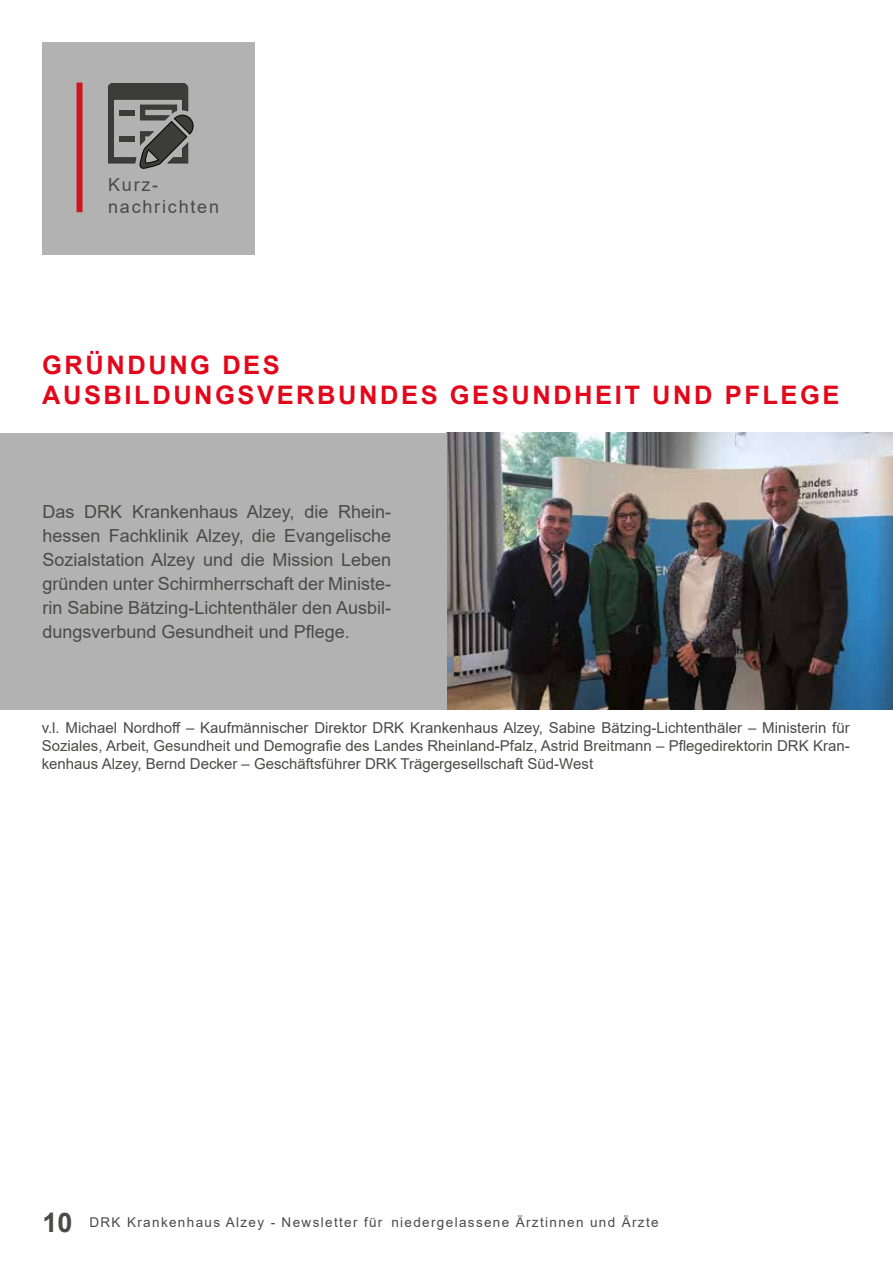
<style>
.page{position:relative;width:893px;height:1263px;background:#fff}
.page>*{position:absolute;margin:0;border:0;box-sizing:border-box;transform-origin:0 0}
.t1{font:700 25.5px/30px "Arial";letter-spacing:.1em;color:#e2071b}
.t2{font:18px/24px "Arial";color:#4a4a49;text-align:justify}
.t3{font:18px/21.6px "Arial";letter-spacing:.1em;color:#4a4a49}
.t4{font:15px/18px "Arial";color:#4a4a49;text-align:justify}
.t5{font:13.5px "Arial";letter-spacing:.1em;color:#4a4a49}
.s1{font-weight:700;font-size:27px}
.s2{color:#fff}
</style>
<div class="page">
<div style="left:43px;top:43px;width:212px;height:212px;background:#b3b2b2"></div>
<svg style="left:108px;top:83px;width:85px;height:85px"></svg>
<div style="left:77px;top:83px;width:6px;height:129px;background:#cd171a"></div>
<img style="left:446px;top:433px;width:446px;height:276px">
<div style="left:0;top:433px;width:446px;height:276px;background:#b3b2b2"></div>
<p class="t3" style="left:108px;top:174px;width:113px">Kurz&shy;nachrichten</p>
<h1 class="t1" style="left:42px;top:350px;width:799px">GRÜNDUNG DES<br>AUSBILDUNGSVERBUNDES GESUNDHEIT UND PFLEGE</h1>
<p class="t2" style="left:43px;top:499px;width:350px">Das DRK Krankenhaus Alzey, die Rhein&shy;hessen Fachklinik Alzey, die Evangelische Sozialstation Alzey und die Mission Leben gründen unter Schirmherrschaft der Ministe&shy;rin Sabine Bätzing-Lichtenthäler den Ausbil&shy;dungsverbund Gesundheit und Pflege.</p>
<p class="t4" style="left:42px;top:719px;width:809px">v.l. Michael Nordhoff – Kaufmännischer Direktor DRK Krankenhaus Alzey, Sabine Bätzing-Lichtenthäler – Ministerin für Soziales, Arbeit, Gesundheit und Demografie des Landes Rheinland-Pfalz, Astrid Breitmann – Pflegedirektorin DRK Kran&shy;kenhaus Alzey, Bernd Decker – Geschäftsführer DRK Trägergesellschaft Süd-West</p>
<p class="t5" style="left:43px;top:1213px;width:618px"><span class="s1">10</span> DRK Krankenhaus Alzey - Newsletter für <span class="s2">f</span>niedergelassene Ärztinnen und Ärzte</p>
</div>
